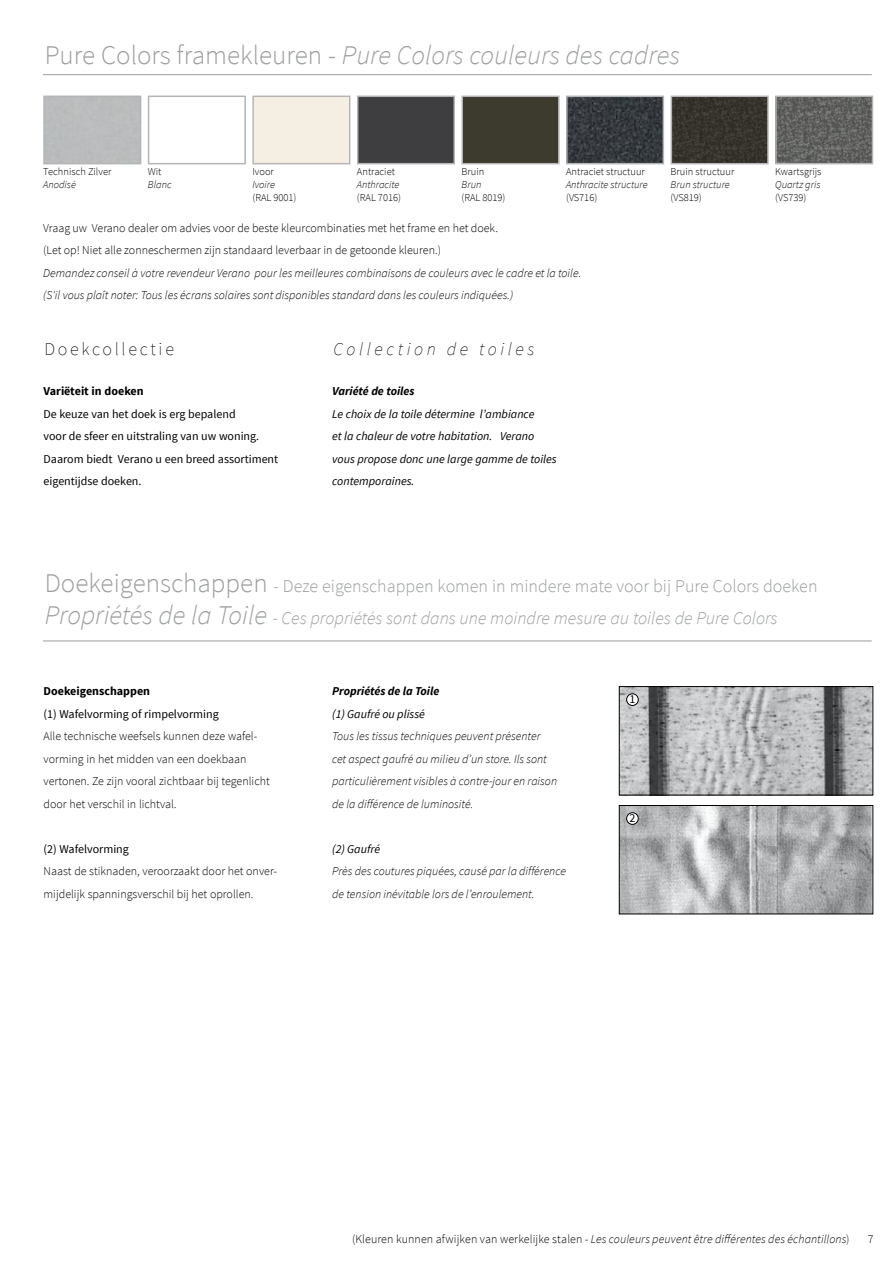
<style>
.page{position:relative;width:893px;height:1263px;background:#fff}
.page>*{position:absolute;margin:0;border:0;box-sizing:border-box;transform-origin:0 0}
.t1{font:italic 300 27px "Source Sans Pro";color:#9c9e9f}
.t2{font:300 18px/32.4px "Source Sans Pro";color:#9c9e9f}
.t3{font:italic 200 18px "Source Sans Pro";letter-spacing:.2em;color:#000}
.t4{font:200 18px "Source Sans Pro";letter-spacing:.15em;color:#000}
.t5{font:italic 300 12px/22.5px "Source Sans Pro";color:#000}
.t6{font:300 12px/22.5px "Source Sans Pro";color:#000}
.t7{font:12px/22.5px "Source Sans Pro";color:#000}
.t8{font:italic 12px/22.5px "Source Sans Pro";color:#000}
.t9{font:700 12px "Source Sans Pro";color:#000}
.t10{font:italic 700 12px "Source Sans Pro";color:#000}
.t11{font:300 10.5px "Source Sans Pro";color:#000}
.t12{font:italic 300 10.5px "Source Sans Pro";color:#000}
.s1{font-style:normal}
.s2{font-size:27px}
.s3{font-style:italic;font-size:27px}
.s4{font-style:italic}
</style>
<div class="page">
<div style="left:43px;top:96px;width:98px;height:68px;border:2px solid #b5b5b7"></div>
<div style="left:461px;top:96px;width:99px;height:68px;background:#3d3a2e;border:1px solid #b5b5b7"></div>
<div style="left:148px;top:96px;width:98px;height:68px;border:2px solid #b5b5b7"></div>
<img style="left:569px;top:99px;width:92px;height:62px">
<div style="left:566px;top:96px;width:98px;height:68px;border:2px solid #b5b5b7"></div>
<div style="left:252px;top:96px;width:98px;height:68px;background:#f4eee3;border:1px solid #b5b5b7"></div>
<img style="left:673px;top:98px;width:94px;height:64px">
<div style="left:671px;top:96px;width:98px;height:68px;border:1px solid #b5b5b7"></div>
<div style="left:357px;top:96px;width:98px;height:68px;background:#3e3d40;border:2px solid #b5b5b7"></div>
<img style="left:778px;top:99px;width:92px;height:62px">
<div style="left:775px;top:96px;width:98px;height:68px;border:2px solid #b5b5b7"></div>
<hr style="left:43px;top:74px;width:829px;height:1px;background:#9c9e9f">
<img style="left:621px;top:688px;width:250px;height:105px">
<div style="left:619px;top:686px;width:254px;height:109px;border:1px solid #000"></div>
<div style="left:627px;top:694px;width:11px;height:11px;background:#fff;border-radius:50%"></div>
<div style="left:626px;top:693px;width:13px;height:13px;border:1px solid #000;border-radius:50%"></div>
<img style="left:621px;top:807px;width:250px;height:105px">
<div style="left:619px;top:805px;width:254px;height:109px;border:1px solid #000"></div>
<div style="left:627px;top:813px;width:11px;height:11px;background:#fff;border-radius:50%"></div>
<div style="left:626px;top:812px;width:13px;height:13px;border:1px solid #000;border-radius:50%"></div>
<hr style="left:43px;top:641px;width:829px;height:1px;background:#9c9e9f">
<h1 class="t1" style="left:45px;top:39px;width:637px"><span class="s1">Pure Colors framekleuren -</span> Pure Colors couleurs des cadres</h1>
<p class="t11" style="left:43px;top:166px;width:70px">Technisch Zilver</p>
<p class="t12" style="left:43px;top:178px;width:34px">Anodisé</p>
<p class="t6" style="left:43px;top:216px;width:456px">Vraag uw Verano dealer om advies voor de beste kleurcombinaties met het frame en het doek. (Let op! Niet alle zonneschermen zijn standaard leverbaar in de getoonde kleuren.)</p>
<p class="t5" style="left:43px;top:261px;width:539px">Demandez conseil à votre revendeur Verano pour les meilleures combinaisons de couleurs avec le cadre et la toile. (S'il vous plaît noter: Tous les écrans solaires sont disponibles standard dans les couleurs indiquées.)</p>
<p class="t11" style="left:148px;top:166px;width:15px">Wit</p>
<p class="t12" style="left:148px;top:178px;width:25px">Blanc</p>
<p class="t11" style="left:357px;top:166px;width:39px">Antraciet</p>
<p class="t12" style="left:357px;top:178px;width:44px">Anthracite</p>
<p class="t11" style="left:357px;top:191px;width:46px">(RAL 7016)</p>
<p class="t11" style="left:461px;top:166px;width:24px">Bruin</p>
<p class="t12" style="left:461px;top:178px;width:22px">Brun</p>
<p class="t11" style="left:461px;top:191px;width:46px">(RAL 8019)</p>
<p class="t11" style="left:566px;top:166px;width:80px">Antraciet structuur</p>
<p class="t12" style="left:566px;top:178px;width:83px">Anthracite structure</p>
<p class="t11" style="left:566px;top:191px;width:33px">(VS716)</p>
<p class="t11" style="left:252px;top:166px;width:23px">Ivoor</p>
<p class="t12" style="left:252px;top:178px;width:24px">Ivoire</p>
<p class="t11" style="left:252px;top:191px;width:46px">(RAL 9001)</p>
<p class="t11" style="left:671px;top:166px;width:65px">Bruin structuur</p>
<p class="t12" style="left:671px;top:178px;width:61px">Brun structure</p>
<p class="t11" style="left:671px;top:191px;width:33px">(VS819)</p>
<p class="t11" style="left:775px;top:166px;width:48px">Kwartsgrijs</p>
<p class="t12" style="left:775px;top:178px;width:47px">Quartz gris</p>
<p class="t11" style="left:775px;top:191px;width:33px">(VS739)</p>
<h2 class="t4" style="left:44px;top:338px;width:131px">Doekcollectie</h2>
<h2 class="t3" style="left:333px;top:338px;width:203px">Collection de toiles</h2>
<p class="t9" style="left:44px;top:384px;width:102px">Variëteit in doeken</p>
<p class="t7" style="left:44px;top:403px;width:236px">De keuze van het doek is erg bepalend<br>voor de sfeer en uitstraling van uw woning.<br>Daarom biedt Verano u een breed assortiment eigentijdse doeken.</p>
<p class="t10" style="left:332px;top:384px;width:84px">Variété de toiles</p>
<p class="t8" style="left:332px;top:403px;width:226px">Le choix de la toile détermine l’ambiance<br>et la chaleur de votre habitation. Verano vous propose donc une large gamme de toiles contemporaines.</p>
<h2 class="t2" style="left:45px;top:569px;width:774px"><span class="s2">Doekeigenschappen</span> - Deze eigenschappen komen in mindere mate voor bij Pure Colors doeken<br><span class="s3">Propriétés de la Toile</span> <span class="s4">- Ces propriétés sont dans une moindre mesure au toiles de Pure Colors</span></h2>
<p class="t9" style="left:44px;top:683px;width:108px">Doekeigenschappen</p>
<p class="t7" style="left:44px;top:703px;width:177px">(1) Wafelvorming of rimpelvorming</p>
<p class="t6" style="left:44px;top:725px;width:228px">Alle technische weefsels kunnen deze wafel&shy;vorming in het midden van een doekbaan vertonen. Ze zijn vooral zichtbaar bij tegenlicht door het verschil in lichtval.</p>
<p class="t7" style="left:44px;top:838px;width:87px">(2) Wafelvorming</p>
<p class="t6" style="left:44px;top:860px;width:235px">Naast de stiknaden, veroorzaakt door het onver&shy;mijdelijk spanningsverschil bij het oprollen.</p>
<p class="t10" style="left:332px;top:683px;width:109px">Propriétés de la Toile</p>
<p class="t8" style="left:332px;top:702px;width:94px">(1) Gaufré ou plissé</p>
<p class="t5" style="left:332px;top:725px;width:226px">Tous les tissus techniques peuvent présenter cet aspect gaufré au milieu d’un store. Ils sont particulièrement visibles à contre-jour en raison de la différence de luminosité.</p>
<p class="t8" style="left:332px;top:837px;width:49px">(2) Gaufré</p>
<p class="t5" style="left:332px;top:860px;width:235px">Près des coutures piquées, causé par la différence de tension inévitable lors de l’enroulement.</p>
<p class="t7" style="left:629px;top:688px;width:7px">1</p>
<p class="t7" style="left:629px;top:807px;width:7px">2</p>
<p class="t5" style="left:352px;top:1228px;width:499px"><span class="s1">(Kleuren kunnen afwijken van werkelijke stalen -</span> Les couleurs peuvent être différentes des échantillons<span class="s1">)</span></p>
<p class="t6" style="left:868px;top:1228px;width:7px">7</p>
</div>
